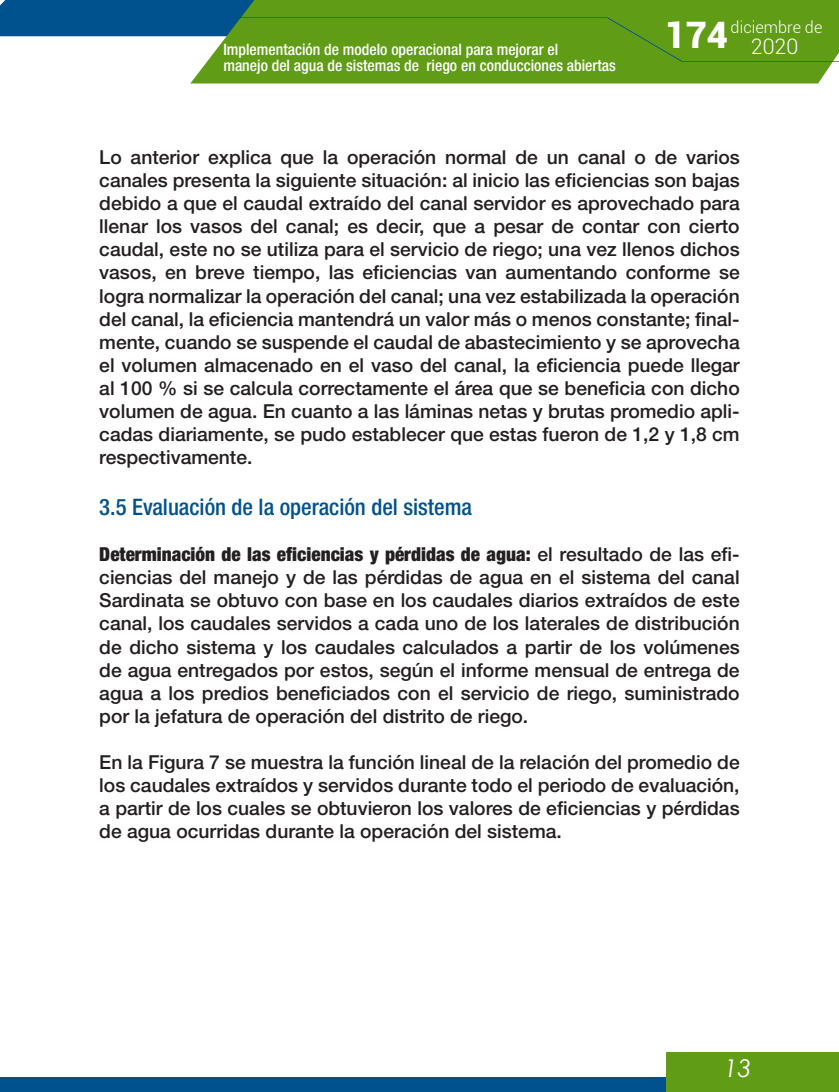
<style>
.page{position:relative;width:839px;height:1092px;background:#fff}
.page>*{position:absolute;margin:0;border:0;box-sizing:border-box;transform-origin:0 0}
.t1{font:900 36.4px "Roboto";color:#fff}
.t2{font:italic 24.5px "Century Gothic";color:#fff}
.subtitulos{font:500 condensed 22.75px "Helvetica Neue";color:#00528f}
.t3{font:300 21.35px "Roboto";color:#fff}
.contenidos{font:500 19.25px/23.1px "Helvetica Neue";color:#231f20;text-align:justify}
.t4{font:300 16.28px "Roboto";color:#fff}
.t5{font:500 condensed 15.75px "Helvetica Neue";color:#fff}
.s1{font-weight:900;font-stretch:condensed}
</style>
<div class="page">
<div style="left:0;top:1077px;width:822px;height:14px;background:#00528f"></div>
<div style="left:190px;top:0;width:648px;height:83px;background:#619c17"></div>
<div style="left:190px;top:17px;width:648px;height:45px;background:#619c17"></div>
<svg style="left:0;top:0;width:350px;height:53px"></svg>
<div style="left:665px;top:1051px;width:173px;height:40px;background:#619c17"></div>
<p class="t5" style="left:223px;top:40px;width:336px">Implementación de modelo operacional para mejorar el</p>
<p class="t5" style="left:223px;top:56px;width:394px">manejo del agua de sistemas de riego en conducciones abiertas</p>
<p class="t4" style="left:730px;top:16px;width:93px">diciembre de</p>
<p class="t3" style="left:750px;top:31px;width:49px">2020</p>
<h1 class="t1" style="left:664px;top:9px;width:65px">174</h1>
<p class="contenidos" style="left:99px;top:145px;width:641px">Lo anterior explica que la operación normal de un canal o de varios canales presenta la siguiente situación: al inicio las eficiencias son bajas debido a que el caudal extraído del canal servidor es aprovechado para llenar los vasos del canal; es decir, que a pesar de contar con cierto caudal, este no se utiliza para el servicio de riego; una vez llenos dichos vasos, en breve tiempo, las eficiencias van aumentando conforme se logra normalizar la operación del canal; una vez estabilizada la operación del canal, la eficiencia mantendrá un valor más o menos constante; final&shy;mente, cuando se suspende el caudal de abastecimiento y se aprovecha el volumen almacenado en el vaso del canal, la eficiencia puede llegar al 100 % si se calcula correctamente el área que se beneficia con dicho volumen de agua. En cuanto a las láminas netas y brutas promedio apli&shy;cadas diariamente, se pudo establecer que estas fueron de 1,2 y 1,8 cm respectivamente.</p>
<p class="subtitulos" style="left:99px;top:493px;width:374px">3.5 Evaluación de la operación del sistema</p>
<p class="contenidos" style="left:99px;top:542px;width:641px"><span class="s1">Determinación de las eficiencias y pérdidas de agua:</span> el resultado de las efi&shy;ciencias del manejo y de las pérdidas de agua en el sistema del canal Sardinata se obtuvo con base en los caudales diarios extraídos de este canal, los caudales servidos a cada uno de los laterales de distribución de dicho sistema y los caudales calculados a partir de los volúmenes de agua entregados por estos, según el informe mensual de entrega de agua a los predios beneficiados con el servicio de riego, suministrado por la jefatura de operación del distrito de riego.</p>
<p class="contenidos" style="left:99px;top:750px;width:641px">En la Figura 7 se muestra la función lineal de la relación del promedio de los caudales extraídos y servidos durante todo el periodo de evaluación, a partir de los cuales se obtuvieron los valores de eficiencias y pérdidas de agua ocurridas durante la operación del sistema.</p>
<p class="t2" style="left:724px;top:1050px;width:29px">13</p>
</div>
